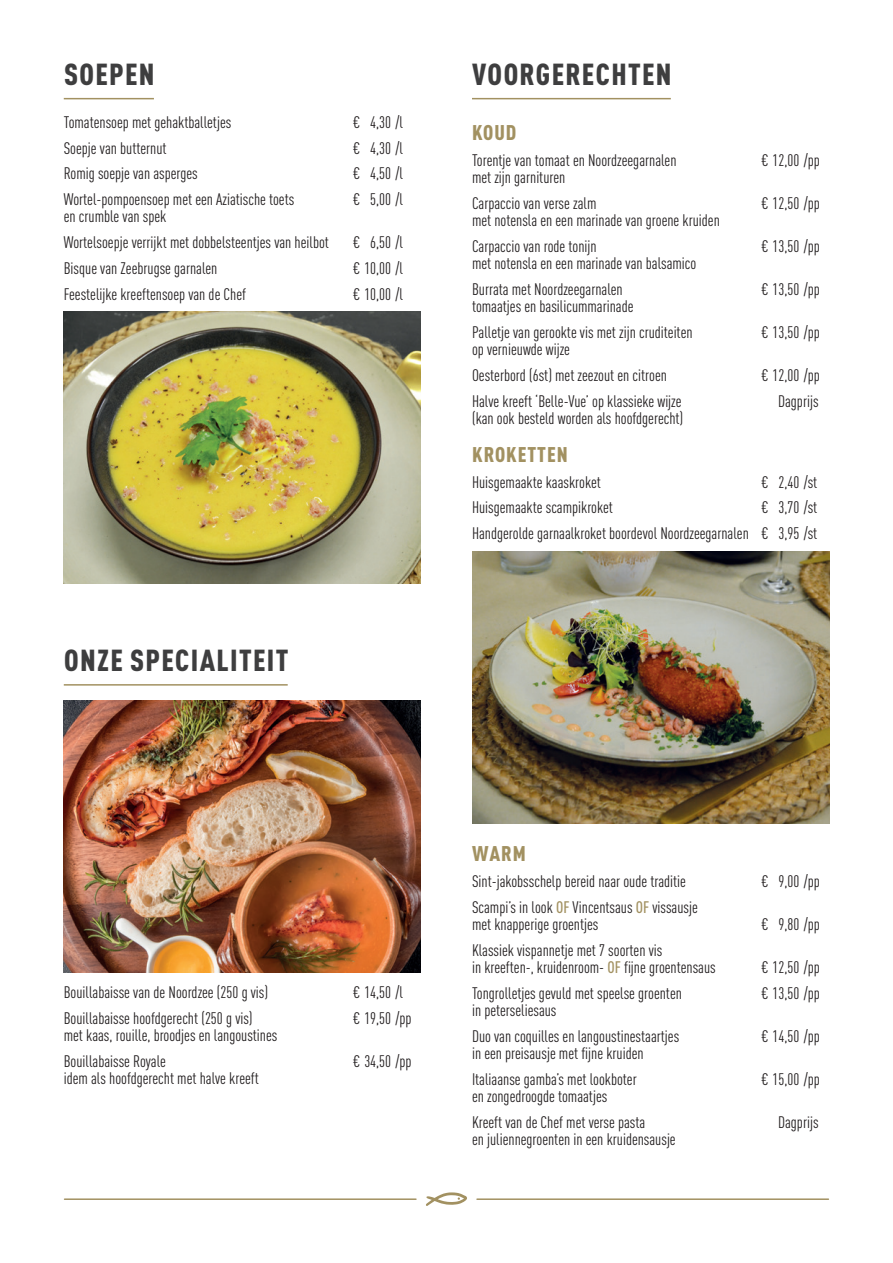
<style>
.page{position:relative;width:893px;height:1263px;background:#fff}
.page>*{position:absolute;margin:0;border:0;box-sizing:border-box;transform-origin:0 0}
.t1{font:900 condensed 30px "DIN Pro";letter-spacing:.045em;color:#3e3e3f}
.t2{font:900 condensed 21px "DIN Pro";letter-spacing:.045em;color:#a29161}
.t3{font:condensed 16.5px/25.8px "DIN Pro";color:#231f20}
.s1{font-weight:500;color:#a29161}
</style>
<div class="page">
<hr style="left:64px;top:98px;width:90px;height:1px;background:#a29161">
<hr style="left:64px;top:684px;width:224px;height:2px;background:#a29161">
<img style="left:64px;top:312px;width:357px;height:272px">
<img style="left:64px;top:700px;width:357px;height:273px">
<hr style="left:472px;top:98px;width:199px;height:1px;background:#a29161">
<img style="left:472px;top:551px;width:357px;height:272px">
<hr style="left:477px;top:1198px;width:351px;height:2px;background:#a29161">
<svg style="left:426px;top:1192px;width:41px;height:14px"></svg>
<hr style="left:65px;top:1198px;width:351px;height:2px;background:#a29161">
<h1 class="t1" style="left:64px;top:51px;width:92px">SOEPEN</h1>
<p class="t3" style="left:64px;top:108px;width:169px">Tomatensoep met gehaktballetjes</p>
<p class="t3" style="left:353px;top:108px;width:52px">€ 4,30 /l</p>
<p class="t3" style="left:64px;top:134px;width:104px">Soepje van butternut</p>
<p class="t3" style="left:353px;top:134px;width:52px">€ 4,30 /l</p>
<p class="t3" style="left:64px;top:159px;width:136px">Romig soepje van asperges</p>
<p class="t3" style="left:353px;top:159px;width:52px">€ 4,50 /l</p>
<p class="t3" style="left:64px;top:185px;width:232px">Wortel-pompoensoep met een Aziatische toets</p>
<p class="t3" style="left:353px;top:185px;width:52px">€ 5,00 /l</p>
<p class="t3" style="left:64px;top:202px;width:267px">en crumble van spek<br>Wortelsoepje verrijkt met dobbelsteentjes van heilbot</p>
<p class="t3" style="left:353px;top:228px;width:52px">€ 6,50 /l</p>
<h1 class="t1" style="left:472px;top:51px;width:201px">VOORGERECHTEN</h1>
<p class="t2" style="left:472px;top:116px;width:46px">KOUD</p>
<p class="t3" style="left:472px;top:146px;width:206px">Torentje van tomaat en Noordzeegarnalen</p>
<p class="t3" style="left:761px;top:146px;width:60px">€ 12,00 /pp</p>
<p class="t3" style="left:472px;top:163px;width:126px">met zijn garnituren<br>Carpaccio van verse zalm</p>
<p class="t3" style="left:761px;top:189px;width:60px">€ 12,50 /pp</p>
<p class="t3" style="left:472px;top:206px;width:249px">met notensla en een marinade van groene kruiden<br>Carpaccio van rode tonijn</p>
<p class="t3" style="left:761px;top:232px;width:60px">€ 13,50 /pp</p>
<p class="t3" style="left:64px;top:254px;width:155px">Bisque van Zeebrugse garnalen</p>
<p class="t3" style="left:353px;top:254px;width:52px">€ 10,00 /l</p>
<p class="t3" style="left:64px;top:280px;width:184px">Feestelijke kreeftensoep van de Chef</p>
<p class="t3" style="left:353px;top:280px;width:52px">€ 10,00 /l</p>
<p class="t3" style="left:472px;top:249px;width:226px">met notensla en een marinade van balsamico<br>Burrata met Noordzeegarnalen</p>
<p class="t3" style="left:472px;top:292px;width:222px">tomaatjes en basilicummarinade<br>Palletje van gerookte vis met zijn cruditeiten</p>
<p class="t3" style="left:761px;top:275px;width:60px">€ 13,50 /pp</p>
<p class="t3" style="left:761px;top:318px;width:60px">€ 13,50 /pp</p>
<p class="t3" style="left:472px;top:335px;width:196px">op vernieuwde wijze<br>Oesterbord (6st) met zeezout en citroen</p>
<p class="t3" style="left:761px;top:361px;width:60px">€ 12,00 /pp</p>
<p class="t3" style="left:472px;top:387px;width:211px">Halve kreeft ‘Belle-Vue’ op klassieke wijze</p>
<p class="t3" style="left:778px;top:387px;width:42px">Dagprijs</p>
<p class="t3" style="left:472px;top:404px;width:213px">(kan ook besteld worden als hoofdgerecht)</p>
<p class="t2" style="left:472px;top:438px;width:97px">KROKETTEN</p>
<p class="t3" style="left:472px;top:468px;width:130px">Huisgemaakte kaaskroket</p>
<p class="t3" style="left:761px;top:468px;width:58px">€ 2,40 /st</p>
<p class="t3" style="left:472px;top:493px;width:142px">Huisgemaakte scampikroket</p>
<p class="t3" style="left:472px;top:493px;width:347px;text-align:right">€ 3,70 /st<br>Handgerolde garnaalkroket boordevol Noordzeegarnalen € 3,95 /st</p>
<h1 class="t1" style="left:64px;top:637px;width:226px">ONZE SPECIALITEIT</h1>
<p class="t3" style="left:64px;top:978px;width:206px">Bouillabaisse van de Noordzee (250 g vis)</p>
<p class="t3" style="left:353px;top:978px;width:52px">€ 14,50 /l</p>
<p class="t3" style="left:64px;top:1004px;width:190px">Bouillabaisse hoofdgerecht (250 g vis)</p>
<p class="t3" style="left:353px;top:1004px;width:60px">€ 19,50 /pp</p>
<p class="t3" style="left:64px;top:1021px;width:215px">met kaas, rouille, broodjes en langoustines<br>Bouillabaisse Royale</p>
<p class="t3" style="left:353px;top:1047px;width:60px">€ 34,50 /pp</p>
<p class="t3" style="left:64px;top:1064px;width:197px">idem als hoofdgerecht met halve kreeft</p>
<p class="t2" style="left:472px;top:837px;width:55px">WARM</p>
<p class="t3" style="left:472px;top:867px;width:215px">Sint-jakobsschelp bereid naar oude traditie</p>
<p class="t3" style="left:761px;top:867px;width:60px">€ 9,00 /pp</p>
<p class="t3" style="left:472px;top:897px;width:227px;line-height:17.2px">Scampi’s in look <span class="s1">OF</span> Vincentsaus <span class="s1">OF</span> vissausje met knapperige groentjes</p>
<p class="t3" style="left:761px;top:910px;width:60px">€ 9,80 /pp</p>
<p class="t3" style="left:472px;top:940px;width:245px;line-height:17.2px">Klassiek vispannetje met 7 soorten vis<br>in kreeften-, kruidenroom- <span class="s1">OF</span> fijne groentensaus</p>
<p class="t3" style="left:761px;top:953px;width:60px">€ 12,50 /pp</p>
<p class="t3" style="left:472px;top:979px;width:211px">Tongrolletjes gevuld met speelse groenten</p>
<p class="t3" style="left:761px;top:979px;width:60px">€ 13,50 /pp</p>
<p class="t3" style="left:472px;top:996px;width:209px">in peterseliesaus<br>Duo van coquilles en langoustinestaartjes</p>
<p class="t3" style="left:761px;top:1022px;width:60px">€ 14,50 /pp</p>
<p class="t3" style="left:472px;top:1039px;width:173px">in een preisausje met fijne kruiden<br>Italiaanse gamba’s met lookboter</p>
<p class="t3" style="left:472px;top:1082px;width:175px">en zongedroogde tomaatjes<br>Kreeft van de Chef met verse pasta</p>
<p class="t3" style="left:472px;top:1125px;width:205px">en juliennegroenten in een kruidensausje</p>
<p class="t3" style="left:761px;top:1065px;width:60px">€ 15,00 /pp</p>
<p class="t3" style="left:778px;top:1108px;width:42px">Dagprijs</p>
</div>
